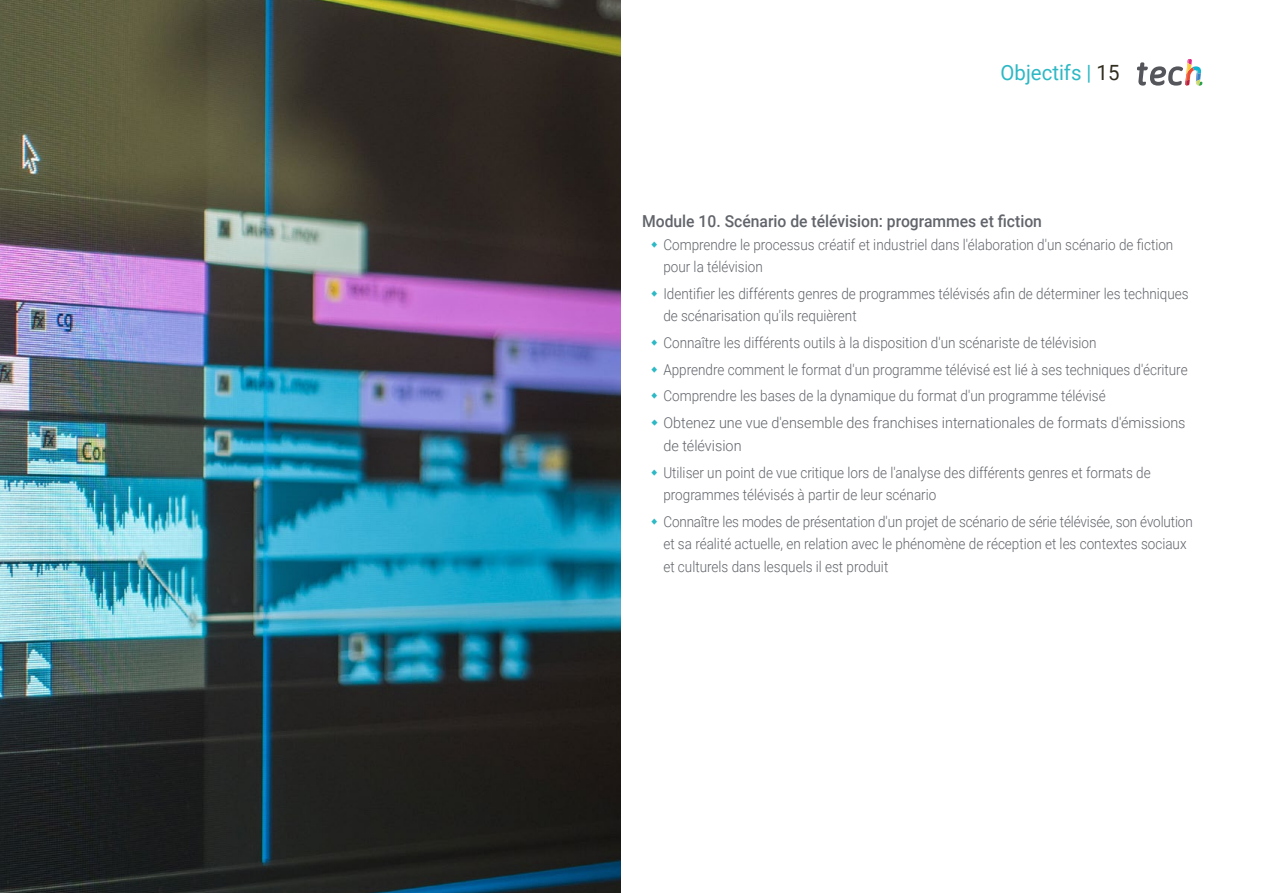
<style>
.page{position:relative;width:1263px;height:893px;background:#fff}
.page>*{position:absolute;margin:0;border:0;box-sizing:border-box;transform-origin:0 0}
.t1{font:21px "Roboto";color:#2db8c5}
.t2{font:500 16.5px "Roboto";color:#61646a;scale:.95 1}
.t3{font:300 15px/26.7px "Roboto";color:#61646a;scale:.9 1}
.t4{font:300 15px/26.7px "Roboto";color:#61646a;scale:.96 1}
.s1{color:#312e20}
</style>
<div class="page">
<img style="left:0;top:0;width:621px;height:893px">
<svg style="left:1137px;top:59px;width:65px;height:27px"></svg>
<h1 class="t1" style="left:1000px;top:57px;width:120px">Objectifs | <span class="s1">15</span></h1>
<p class="t2" style="left:642px;top:210px;width:422px">Module 10. Scénario de télévision: programmes et fiction</p>
<p class="t3" style="left:663px;top:232px;width:568px;line-height:22.5px">Comprendre le processus créatif et industriel dans l'élaboration d'un scénario de fiction pour la télévision</p>
<p class="t3" style="left:663px;top:282px;width:585px;line-height:22.5px">Identifier les différents genres de programmes télévisés afin de déterminer les techniques de scénarisation qu'ils requièrent</p>
<p class="t3" style="left:663px;top:329px;width:584px">Connaître les différents outils à la disposition d'un scénariste de télévision<br>Apprendre comment le format d'un programme télévisé est lié à ses techniques d'écriture Comprendre les bases de la dynamique du format d'un programme télévisé<br>Obtenez une vue d'ensemble des franchises internationales de formats d'émissions</p>
<p class="t4" style="left:663px;top:431px;width:509px">de télévision<br>Utiliser un point de vue critique lors de l'analyse des différents genres et formats de</p>
<p class="t3" style="left:663px;top:481px;width:590px">programmes télévisés à partir de leur scénario<br>Connaître les modes de présentation d'un projet de scénario de série télévisée, son évolution</p>
<p class="t3" style="left:663px;top:532px;width:583px;line-height:22.5px">et sa réalité actuelle, en relation avec le phénomène de réception et les contextes sociaux et culturels dans lesquels il est produit</p>
</div>
